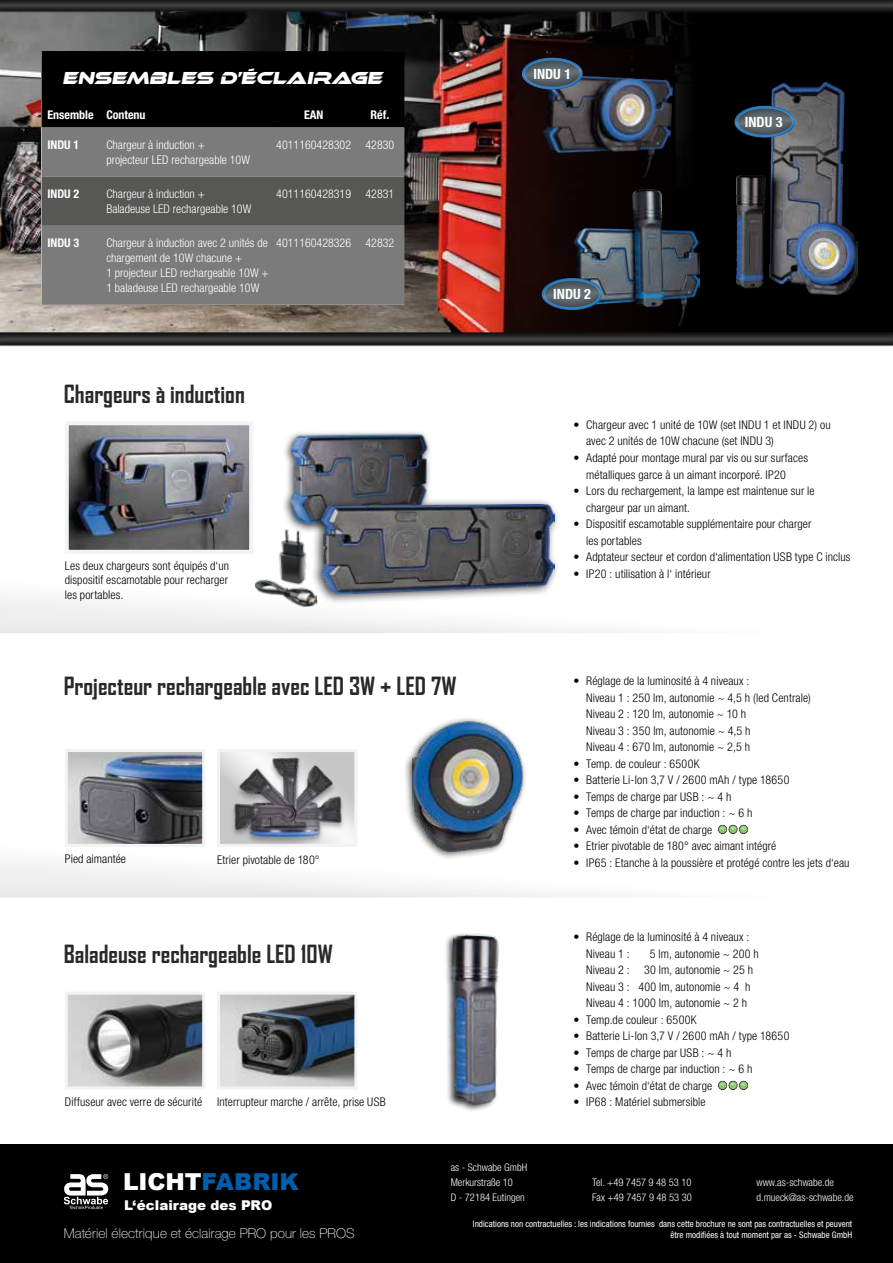
<style>
.page{position:relative;width:893px;height:1263px;background:#fff}
.page>*{position:absolute;margin:0;border:0;box-sizing:border-box;transform-origin:0 0}
.t1{font:700 24px "Agency FB";color:#282827}
.t2{font:900 23.4px "Arial";letter-spacing:-.005em;color:#005da9}
.t3{font:italic 700 18px "Ethnocentric Rg";letter-spacing:-.02em;color:#fff}
.t4{font:700 condensed 14.1px "Helvetica Neue LT Pro";color:#fff}
.t5{font:100 13.5px "Helvetica Neue LT Pro";letter-spacing:.005em;color:#fff}
.t6{font:900 13.5px "Arial";letter-spacing:.005em;color:#fff}
.t7{font:300 condensed 12px/16.5px "Helvetica Neue LT Pro";letter-spacing:.01em;color:#000}
.t8{font:300 condensed 12px/15px "Helvetica Neue LT Pro";color:#fff}
.t9{font:700 condensed 12px "Helvetica Neue LT Pro";color:#fff}
.t10{font:300 condensed 10.5px/15px "Helvetica Neue LT Pro";color:#fff}
.t11{font:condensed 9px "Helvetica Neue LT Pro";color:#fff}
.s1{color:#fff}
</style>
<div class="page">
<img style="left:0;top:14px;width:161px;height:315px">
<img style="left:70px;top:426px;width:178px;height:123px">
<div style="left:65px;top:421px;width:188px;height:133px;border:4px solid #f1f3f6"></div>
<div style="left:0;top:1145px;width:893px;height:118px;background:#000"></div>
<svg style="left:64px;top:1174px;width:44px;height:35px"></svg>
<div style="left:717px;top:823px;width:11px;height:12px;background:#fff;opacity:.28"></div>
<svg style="left:721px;top:827px;width:4px;height:3px"></svg>
<div style="left:738px;top:823px;width:11px;height:12px;background:#fff;opacity:.28"></div>
<div style="left:728px;top:823px;width:10px;height:12px;background:#fff;opacity:.28"></div>
<img style="left:69px;top:996px;width:132px;height:89px">
<div style="left:65px;top:992px;width:140px;height:97px;border:3px solid #f1f3f6"></div>
<img style="left:221px;top:996px;width:132px;height:89px">
<div style="left:217px;top:992px;width:140px;height:97px;border:3px solid #f1f3f6"></div>
<svg style="left:221px;top:753px;width:132px;height:90px;background:#d2d2d2"></svg>
<div style="left:217px;top:749px;width:140px;height:98px;border:3px solid #f1f3f6"></div>
<img style="left:69px;top:753px;width:132px;height:90px">
<div style="left:65px;top:749px;width:140px;height:98px;border:3px solid #f1f3f6"></div>
<div style="left:403px;top:716px;width:124px;height:145px;background:#000;opacity:.75"></div>
<img style="left:413px;top:717px;width:113px;height:134px">
<div style="left:444px;top:931px;width:56px;height:181px;background:#000;opacity:.75"></div>
<img style="left:447px;top:935px;width:53px;height:177px">
<div style="left:717px;top:1079px;width:11px;height:12px;background:#fff;opacity:.28"></div>
<div style="left:738px;top:1079px;width:11px;height:12px;background:#fff;opacity:.28"></div>
<div style="left:728px;top:1079px;width:10px;height:12px;background:#fff;opacity:.28"></div>
<div style="left:281px;top:430px;width:151px;height:104px;background:#000;opacity:.75"></div>
<img style="left:291px;top:430px;width:139px;height:95px">
<div style="left:309px;top:498px;width:251px;height:107px;background:#000;opacity:.75"></div>
<img style="left:321px;top:504px;width:234px;height:89px">
<img style="left:251px;top:527px;width:67px;height:80px">
<img style="left:161px;top:14px;width:732px;height:315px">
<img style="left:737px;top:82px;width:120px;height:212px">
<img style="left:542px;top:74px;width:131px;height:105px">
<img style="left:575px;top:190px;width:125px;height:136px">
<div style="left:539px;top:275px;width:64px;height:36px;background:#fff;opacity:.28"></div>
<svg style="left:544px;top:278px;width:56px;height:32px"></svg>
<div style="left:731px;top:103px;width:65px;height:36px;background:#fff;opacity:.28"></div>
<svg style="left:737px;top:106px;width:56px;height:31px"></svg>
<div style="left:519px;top:55px;width:64px;height:36px;background:#fff;opacity:.28"></div>
<svg style="left:524px;top:58px;width:57px;height:31px"></svg>
<div style="left:41px;top:51px;width:363px;height:77px;background:#000"></div>
<div style="left:41px;top:128px;width:363px;height:177px;background:#7c7b7b"></div>
<div style="left:41px;top:177px;width:363px;height:49px;background:#575756"></div>
<div style="left:0;top:329px;width:893px;height:18px;background:#fff;opacity:.28"></div>
<div style="left:0;top:0;width:893px;height:14px;background:#fff;opacity:.28"></div>
<div style="left:231px;top:759px;width:114px;height:86px;background:#000;opacity:.29"></div>
<img style="left:232px;top:756px;width:113px;height:80px">
<h3 class="t3" style="left:62px;top:67px;width:322px">ENSEMBLES D’ÉCLAIRAGE</h3>
<p class="t9" style="left:47px;top:108px;width:100px">Ensemble Contenu</p>
<p class="t9" style="left:304px;top:108px;width:21px">EAN</p>
<p class="t9" style="left:371px;top:108px;width:20px">Réf.</p>
<p class="t9" style="left:47px;top:137px;width:33px">INDU 1</p>
<p class="t8" style="left:106px;top:137px;width:145px">Chargeur à induction + projecteur LED rechargeable 10W</p>
<p class="t8" style="left:276px;top:137px;width:119px">4011160428302 42830</p>
<p class="t9" style="left:47px;top:186px;width:33px">INDU 2</p>
<p class="t8" style="left:106px;top:186px;width:147px">Chargeur à induction +<br>Baladeuse LED rechargeable 10W</p>
<p class="t8" style="left:276px;top:186px;width:119px">4011160428319 42831</p>
<p class="t9" style="left:47px;top:236px;width:33px">INDU 3</p>
<p class="t8" style="left:106px;top:235px;width:164px">Chargeur à induction avec 2 unités de chargement de 10W chacune +<br>1 projecteur LED rechargeable 10W + 1 baladeuse LED rechargeable 10W</p>
<p class="t8" style="left:276px;top:235px;width:119px">4011160428326 42832</p>
<h1 class="t1" style="left:64px;top:379px;width:183px">Chargeurs à induction</h1>
<p class="t7" style="left:65px;top:558px;width:166px;line-height:14.4px;text-align:justify">Les deux chargeurs sont équipés d‘un dispositif escamotable pour recharger les portables.</p>
<h1 class="t1" style="left:64px;top:671px;width:394px">Projecteur rechargeable avec LED 3W + LED 7W</h1>
<p class="t7" style="left:65px;top:851px;width:63px">Pied aimantée</p>
<p class="t7" style="left:217px;top:851px;width:104px">Etrier pivotable de 180°</p>
<h1 class="t1" style="left:64px;top:939px;width:270px">Baladeuse rechargeable LED 10W</h1>
<p class="t7" style="left:65px;top:1094px;width:322px">Diffuseur avec verre de sécurité Interrupteur marche / arrête, prise USB</p>
<p class="t4" style="left:533px;top:65px;width:39px">INDU 1</p>
<p class="t4" style="left:553px;top:286px;width:39px">INDU 2</p>
<p class="t4" style="left:745px;top:113px;width:39px">INDU 3</p>
<p class="t7" style="left:586px;top:416px;width:246px;text-indent:-13px">• Chargeur avec 1 unité de 10W (set INDU 1 et INDU 2) ou avec 2 unités de 10W chacune (set INDU 3)</p>
<p class="t7" style="left:586px;top:449px;width:223px;text-indent:-13px">• Adapté pour montage mural par vis ou sur surfaces métalliques garce à un aimant incorporé. IP20</p>
<p class="t7" style="left:586px;top:482px;width:230px;text-indent:-13px">• Lors du rechargement, la lampe est maintenue sur le chargeur par un aimant.</p>
<p class="t7" style="left:586px;top:515px;width:227px;text-indent:-13px">• Dispositif escamotable supplémentaire pour charger les portables</p>
<p class="t7" style="left:573px;top:548px;width:278px">• Adptateur secteur et cordon d‘alimentation USB type C inclus</p>
<p class="t7" style="left:573px;top:565px;width:139px">• IP20 : utilisation à l‘ intérieur</p>
<p class="t7" style="left:586px;top:673px;width:226px;text-indent:-13px">• Réglage de la luminosité à 4 niveaux :<br>Niveau 1 : 250 lm, autonomie ~ 4,5 h (led Centrale)<br>Niveau 2 : 120 lm, autonomie ~ 10 h<br>Niveau 3 : 350 lm, autonomie ~ 4,5 h<br>Niveau 4 : 670 lm, autonomie ~ 2,5 h</p>
<p class="t7" style="left:573px;top:755px;width:128px">• Temp. de couleur : 6500K</p>
<p class="t7" style="left:573px;top:772px;width:218px">• Batterie Li-Ion 3,7 V / 2600 mAh / type 18650</p>
<p class="t7" style="left:573px;top:788px;width:160px">• Temps de charge par USB : ~ 4 h</p>
<p class="t7" style="left:573px;top:805px;width:181px">• Temps de charge par induction : ~ 6 h</p>
<p class="t7" style="left:573px;top:821px;width:140px">• Avec témoin d‘état de charge</p>
<p class="t7" style="left:573px;top:838px;width:204px">• Etrier pivotable de 180° avec aimant intégré</p>
<p class="t7" style="left:573px;top:854px;width:278px">• IP65 : Etanche à la poussière et protégé contre les jets d‘eau</p>
<p class="t7" style="left:586px;top:929px;width:165px;text-indent:-13px">• Réglage de la luminosité à 4 niveaux :<br>Niveau 1 :</p>
<p class="t7" style="left:586px;top:945px;width:174px;text-indent:64px">5 lm, autonomie ~ 200 h<br>Niveau 2 : 30 lm, autonomie ~ 25 h<br>Niveau 3 : 400 lm, autonomie ~ 4 h<br>Niveau 4 : 1000 lm, autonomie ~ 2 h</p>
<p class="t7" style="left:573px;top:1011px;width:125px">• Temp.de couleur : 6500K</p>
<p class="t7" style="left:573px;top:1028px;width:218px">• Batterie Li-Ion 3,7 V / 2600 mAh / type 18650</p>
<p class="t7" style="left:573px;top:1044px;width:160px">• Temps de charge par USB : ~ 4 h</p>
<p class="t7" style="left:573px;top:1061px;width:181px">• Temps de charge par induction : ~ 6 h</p>
<p class="t7" style="left:573px;top:1077px;width:140px">• Avec témoin d‘état de charge</p>
<p class="t7" style="left:573px;top:1094px;width:134px">• IP68 : Matériel submersible</p>
<h2 class="t2" style="left:123px;top:1165px;width:178px"><span class="s1">LICHT</span>FABRIK</h2>
<p class="t6" style="left:124px;top:1195px;width:150px">L‘éclairage des PRO</p>
<p class="t10" style="left:451px;top:1159px;width:78px">as - Schwabe GmbH<br>Merkurstraße 10<br>D - 72184 Eutingen</p>
<p class="t10" style="left:592px;top:1174px;width:101px">Tel. +49 7457 9 48 53 10<br>Fax +49 7457 9 48 53 30</p>
<p class="t10" style="left:756px;top:1174px;width:99px">www.as-schwabe.de d.mueck@as-schwabe.de</p>
<p class="t11" style="left:473px;top:1219px;width:381px">Indications non contractuelles : les indications fournies dans cette brochure ne sont pas contractuelles et peuvent</p>
<p class="t5" style="left:64px;top:1225px;width:292px">Matériel électrique et éclairage PRO pour les PROS</p>
<p class="t11" style="left:671px;top:1229px;width:183px">être modifiées à tout moment par as - Schwabe GmbH</p>
</div>
